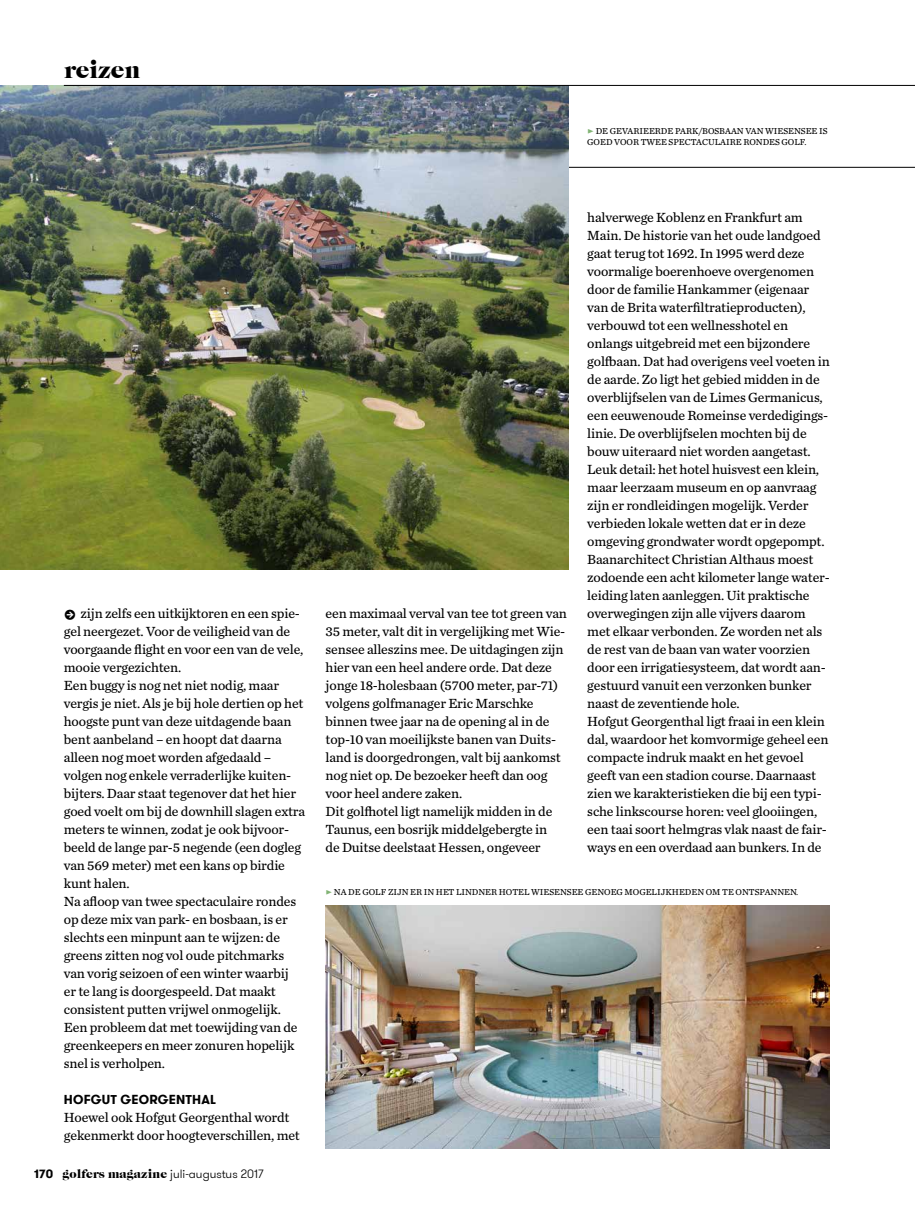
<style>
.page{position:relative;width:915px;height:1212px;background:#fff}
.page>*{position:absolute;margin:0;border:0;box-sizing:border-box;transform-origin:0 0}
.t1{font:24px "Caslon Graphique EF";letter-spacing:-.01em;color:#000}
.t2{font:13.8px/18px "Chronicle Text G3";letter-spacing:-.01em;color:#000}
.t3{font:700 12.9px "GT Walsheim Pro";letter-spacing:.015em;color:#000}
.t4{font:300 12px "GT Walsheim Pro";color:#000}
.t5{font:9px/10.5px "Chronicle Text G3";color:#000}
.s1{color:#81b374}
.s2{font-weight:700}
.s3{font-family:"Caslon Graphique EF";font-weight:400}
</style>
<div class="page">
<hr style="left:64px;top:167px;width:850px;height:1px;background:#000">
<img style="left:0;top:85px;width:568px;height:485px">
<hr style="left:64px;top:85px;width:850px;height:1px;background:#000">
<img style="left:325px;top:906px;width:504px;height:243px">
<h1 class="t1" style="left:64px;top:56px;width:78px">reizen</h1>
<p class="t5" style="left:587px;top:125px;width:242px"><span class="s1">•</span> DE GEVARIEERDE PARK/BOSBAAN VAN WIESENSEE IS<br>GOED VOOR TWEE SPECTACULAIRE RONDES GOLF.</p>
<p class="t2" style="left:64px;top:603px;width:243px">• zijn zelfs een uitkijktoren en een spie&shy;gel neergezet. Voor de veiligheid van de voorgaande flight en voor een van de vele, mooie vergezichten.<br>Een buggy is nog net niet nodig, maar vergis je niet. Als je bij hole dertien op het hoogste punt van deze uitdagende baan bent aanbeland – en hoopt dat daarna alleen nog moet worden afgedaald – volgen nog enkele verraderlijke kuiten&shy;bijters. Daar staat tegenover dat het hier goed voelt om bij de downhill slagen extra meters te winnen, zodat je ook bijvoor&shy;beeld de lange par-5 negende (een dogleg van 569 meter) met een kans op birdie kunt halen.<br>Na afloop van twee spectaculaire rondes op deze mix van park- en bosbaan, is er slechts een minpunt aan te wijzen: de greens zitten nog vol oude pitchmarks van vorig seizoen of een winter waarbij<br>er te lang is doorgespeeld. Dat maakt consistent putten vrijwel onmogelijk.<br>Een probleem dat met toewijding van de greenkeepers en meer zonuren hopelijk snel is verholpen.</p>
<p class="t3" style="left:64px;top:1091px;width:153px">HOFGUT GEORGENTHAL</p>
<p class="t2" style="left:64px;top:1107px;width:237px">Hoewel ook Hofgut Georgenthal wordt gekenmerkt door hoogteverschillen, met</p>
<p class="t4" style="left:34px;top:1166px;width:231px"><span class="s2">170</span> <span class="s3">golfers magazine</span> juli-augustus 2017</p>
<p class="t2" style="left:325px;top:603px;width:243px">een maximaal verval van tee tot green van 35 meter, valt dit in vergelijking met Wie&shy;sensee alleszins mee. De uitdagingen zijn hier van een heel andere orde. Dat deze jonge 18-holesbaan (5700 meter, par-71) volgens golfmanager Eric Marschke binnen twee jaar na de opening al in de top-10 van moeilijkste banen van Duits&shy;land is doorgedrongen, valt bij aankomst nog niet op. De bezoeker heeft dan oog voor heel andere zaken.<br>Dit golfhotel ligt namelijk midden in de Taunus, een bosrijk middelgebergte in<br>de Duitse deelstaat Hessen, ongeveer</p>
<p class="t2" style="left:587px;top:207px;width:244px">halverwege Koblenz en Frankfurt am Main. De historie van het oude landgoed gaat terug tot 1692. In 1995 werd deze voormalige boerenhoeve overgenomen door de familie Hankammer (eigenaar van de Brita waterfiltratieproducten), verbouwd tot een wellnesshotel en onlangs uitgebreid met een bijzondere golfbaan. Dat had overigens veel voeten in de aarde. Zo ligt het gebied midden in de overblijfselen van de Limes Germanicus, een eeuwenoude Romeinse verdedigings&shy;linie. De overblijfselen mochten bij de bouw uiteraard niet worden aangetast.<br>Leuk detail: het hotel huisvest een klein, maar leerzaam museum en op aanvraag zijn er rondleidingen mogelijk. Verder verbieden lokale wetten dat er in deze omgeving grondwater wordt opgepompt.<br>Baanarchitect Christian Althaus moest zodoende een acht kilometer lange water&shy;leiding laten aanleggen. Uit praktische overwegingen zijn alle vijvers daarom met elkaar verbonden. Ze worden net als de rest van de baan van water voorzien door een irrigatiesysteem, dat wordt aan&shy;gestuurd vanuit een verzonken bunker naast de zeventiende hole.<br>Hofgut Georgenthal ligt fraai in een klein dal, waardoor het komvormige geheel een compacte indruk maakt en het gevoel geeft van een stadion course. Daarnaast zien we karakteristieken die bij een typi&shy;sche linkscourse horen: veel glooiingen, een taai soort helmgras vlak naast de fair&shy;ways en een overdaad aan bunkers. In de</p>
<p class="t5" style="left:325px;top:886px;width:474px"><span class="s1">•</span> NA DE GOLF ZIJN ER IN HET LINDNER HOTEL WIESENSEE GENOEG MOGELIJKHEDEN OM TE ONTSPANNEN.</p>
</div>
